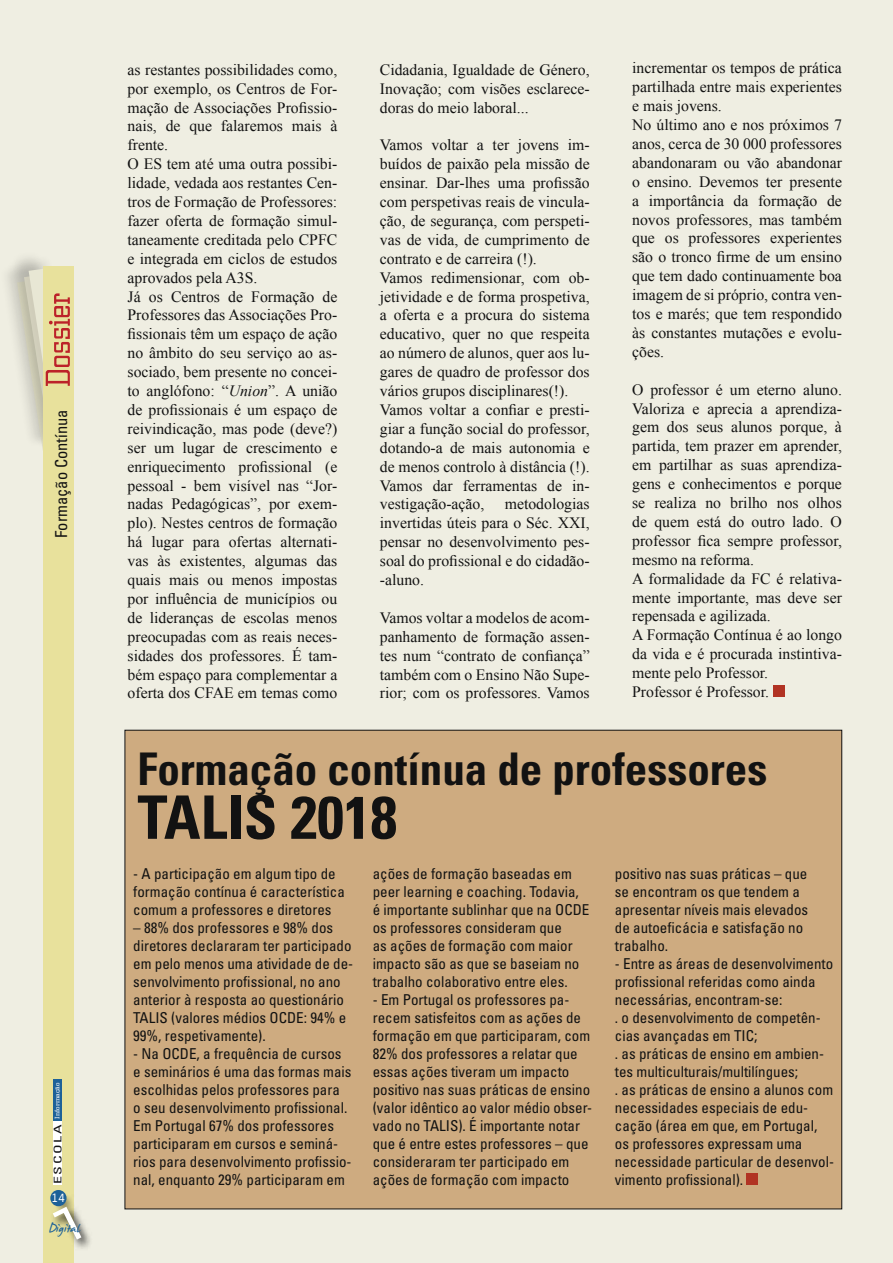
<style>
.page{position:relative;width:893px;height:1263px;background:#fff}
.page>*{position:absolute;margin:0;border:0;box-sizing:border-box;transform-origin:0 0}
.t1{font:700 condensed 60px "Univers";color:#121212}
.t2{font:700 condensed 45px "Univers";color:#121212}
.t3{font:21px "James Fajardo";color:#1d6198}
.t4{font:condensed 16.5px "Univers";color:#121212}
.t5{font:15.75px/18.9px "Times New Roman";color:#121212}
.t6{font:condensed 15px/18px "Univers";color:#121212}
.t7{font:12px "Andale Mono";color:#fff}
.t8{font:condensed 10.5px "Univers";letter-spacing:.1em;color:#121212;scale:1.5 1}
.t9{font:6.75px "Civic";letter-spacing:.01em;color:#fff;scale:1.33 1}
.s1{font-style:italic}
</style>
<div class="page">
<div style="left:0;top:1px;width:893px;height:1262px;background:#efeee2"></div>
<div style="left:10px;top:250px;width:61px;height:198px;background:#121212;opacity:.1"></div>
<div style="left:43px;top:267px;width:31px;height:996px;background:#e8e19c"></div>
<svg style="left:17px;top:268px;width:53px;height:181px"></svg>
<div style="left:53px;top:1079px;width:9px;height:42px;background:#1d6198"></div>
<svg style="left:72px;top:1220px;width:18px;height:29px"></svg>
<svg style="left:53px;top:1196px;width:28px;height:43px"></svg>
<div style="left:50px;top:1190px;width:17px;height:16px;background:#1d6198;border-radius:50%"></div>
<div style="left:53px;top:1121px;width:8px;height:63px;background:#fff"></div>
<div style="left:125px;top:730px;width:717px;height:479px;background:#ceab80"></div>
<div style="left:773px;top:686px;width:11px;height:11px;background:#b13323"></div>
<div style="left:746px;top:1174px;width:12px;height:11px;background:#b13323"></div>
<p class="t4" style="left:51px;top:538px;width:130px;rotate:-90deg">Formação Contínua</p>
<p class="t9" style="left:54px;top:1119px;width:29px;rotate:-90deg">Informação</p>
<p class="t8" style="left:51px;top:1184px;width:41px;rotate:-90deg">ESCOLA</p>
<h3 class="t3" style="left:49px;top:1217px;width:32px">Digital</h3>
<p class="t7" style="left:51px;top:1190px;width:16px">14</p>
<p class="t5" style="left:128px;top:60px;width:211px">as restantes possibilidades como, por exemplo, os Centros de For&shy;mação de Associações Profissio&shy;nais, de que falaremos mais à frente.<br>O ES tem até uma outra possibi&shy;lidade, vedada aos restantes Cen&shy;tros de Formação de Professores: fazer oferta de formação simul&shy;taneamente creditada pelo CPFC e integrada em ciclos de estudos aprovados pela A3S.<br>Já os Centros de Formação de<br>Professores das Associações Pro&shy;fissionais têm um espaço de ação no âmbito do seu serviço ao as&shy;sociado, bem presente no concei&shy;to anglófono: “<span class="s1">Union</span>”. A união de profissionais é um espaço de reivindicação, mas pode (deve?) ser um lugar de crescimento e enriquecimento profissional (e pessoal - bem visível nas “Jor&shy;nadas Pedagógicas”, por exem&shy;plo). Nestes centros de formação há lugar para ofertas alternati&shy;vas às existentes, algumas das quais mais ou menos impostas por influência de municípios ou de lideranças de escolas menos preocupadas com as reais neces&shy;sidades dos professores. É tam&shy;bém espaço para complementar a oferta dos CFAE em temas como</p>
<p class="t5" style="left:380px;top:60px;width:211px;text-align:justify">Cidadania, Igualdade de Género, Inovação; com visões esclarece&shy;doras do meio laboral...</p>
<p class="t5" style="left:380px;top:135px;width:211px">Vamos voltar a ter jovens im&shy;buídos de paixão pela missão de ensinar. Dar-lhes uma profissão com perspetivas reais de vincula&shy;ção, de segurança, com perspeti&shy;vas de vida, de cumprimento de contrato e de carreira (!).<br>Vamos redimensionar, com ob&shy;jetividade e de forma prospetiva, a oferta e a procura do sistema educativo, quer no que respeita ao número de alunos, quer aos lu&shy;gares de quadro de professor dos vários grupos disciplinares(!).<br>Vamos voltar a confiar e presti&shy;giar a função social do professor, dotando-a de mais autonomia e de menos controlo à distância (!).<br>Vamos dar ferramentas de in&shy;vestigação-ação,</p>
<p class="t5" style="left:380px;top:494px;width:211px;text-align:justify;text-indent:125px">metodologias invertidas úteis para o Séc. XXI, pensar no desenvolvimento pes&shy;soal do profissional e do cidadão--aluno.</p>
<p class="t5" style="left:380px;top:608px;width:211px;text-align:justify">Vamos voltar a modelos de acom&shy;panhamento de formação assen&shy;tes num “contrato de confiança” também com o Ensino Não Supe&shy;rior; com os professores. Vamos</p>
<p class="t5" style="left:632px;top:58px;width:211px">incrementar os tempos de prática partilhada entre mais experientes e mais jovens.<br>No último ano e nos próximos 7 anos, cerca de 30 000 professores abandonaram ou vão abandonar o ensino. Devemos ter presente a importância da formação de novos professores, mas também que os professores experientes são o tronco firme de um ensino que tem dado continuamente boa imagem de si próprio, contra ven&shy;tos e marés; que tem respondido às constantes mutações e evolu&shy;ções.</p>
<p class="t5" style="left:632px;top:380px;width:211px">O professor é um eterno aluno.<br>Valoriza e aprecia a aprendiza&shy;gem dos seus alunos porque, à partida, tem prazer em aprender, em partilhar as suas aprendiza&shy;gens e conhecimentos e porque se realiza no brilho nos olhos de quem está do outro lado. O professor fica sempre professor, mesmo na reforma.<br>A formalidade da FC é relativa&shy;mente importante, mas deve ser repensada e agilizada.<br>A Formação Contínua é ao longo da vida e é procurada instintiva&shy;mente pelo Professor.<br>Professor é Professor.</p>
<h2 class="t2" style="left:137px;top:741px;width:631px">Formação contínua de professores</h2>
<h1 class="t1" style="left:137px;top:781px;width:261px">TALIS 2018</h1>
<p class="t6" style="left:373px;top:864px;width:218px">ações de formação baseadas em peer learning e coaching. Todavia, é importante sublinhar que na OCDE os professores consideram que<br>as ações de formação com maior impacto são as que se baseiam no trabalho colaborativo entre eles.</p>
<p class="t6" style="left:373px;top:990px;width:221px">- Em Portugal os professores pa&shy;recem satisfeitos com as ações de formação em que participaram, com 82% dos professores a relatar que essas ações tiveram um impacto positivo nas suas práticas de ensino (valor idêntico ao valor médio obser&shy;vado no TALIS). É importante notar que é entre estes professores – que consideraram ter participado em ações de formação com impacto</p>
<p class="t6" style="left:133px;top:864px;width:213px">- A participação em algum tipo de formação contínua é característica comum a professores e diretores</p>
<p class="t6" style="left:133px;top:918px;width:221px">– 88% dos professores e 98% dos diretores declararam ter participado em pelo menos uma atividade de de&shy;senvolvimento profissional, no ano anterior à resposta ao questionário TALIS (valores médios OCDE: 94% e 99%, respetivamente).</p>
<p class="t6" style="left:133px;top:1044px;width:220px">- Na OCDE, a frequência de cursos e seminários é uma das formas mais escolhidas pelos professores para<br>o seu desenvolvimento profissional.<br>Em Portugal 67% dos professores participaram em cursos e seminá&shy;rios para desenvolvimento profissio&shy;nal, enquanto 29% participaram em</p>
<p class="t6" style="left:615px;top:864px;width:195px">positivo nas suas práticas – que se encontram os que tendem a apresentar níveis mais elevados de autoeficácia e satisfação no trabalho.</p>
<p class="t6" style="left:615px;top:954px;width:221px">- Entre as áreas de desenvolvimento profissional referidas como ainda necessárias, encontram-se:<br>. o desenvolvimento de competên&shy;cias avançadas em TIC;<br>. as práticas de ensino em ambien&shy;tes multiculturais/multilíngues;<br>. as práticas de ensino a alunos com necessidades especiais de edu&shy;cação (área em que, em Portugal, os professores expressam uma necessidade particular de desenvol&shy;vimento profissional).</p>
</div>
